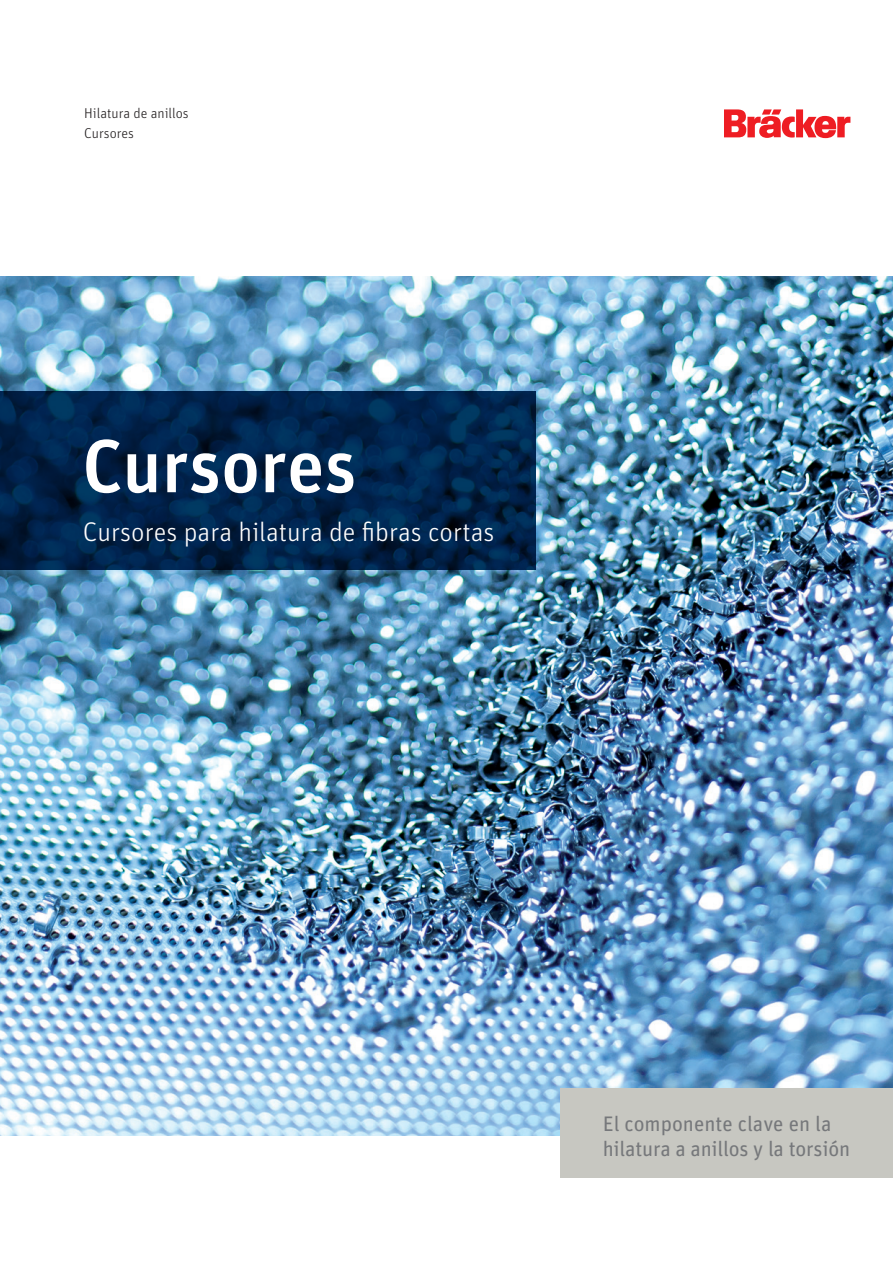
<style>
.page{position:relative;width:893px;height:1263px;background:#fff}
.page>*{position:absolute;margin:0;border:0;box-sizing:border-box;transform-origin:0 0}
.t1{font:500 75px "Unit Pro";color:#fff}
.t2{font:300 27px "Unit Pro";color:#fff}
.t3{font:21px/25.2px "Unit Pro";letter-spacing:-.01em;color:#76787b}
.t4{font:300 14.25px/20.5px "Unit Pro";color:#231f20}
</style>
<div class="page">
<img style="left:0;top:276px;width:893px;height:859px">
<svg style="left:724px;top:109px;width:126px;height:29px"></svg>
<svg style="left:0;top:391px;width:536px;height:179px;background:#00234b"></svg>
<div style="left:560px;top:1089px;width:333px;height:89px;background:#c7c7c1"></div>
<p class="t4" style="left:84px;top:102px;width:106px">Hilatura de anillos<br>Cursores</p>
<h1 class="t1" style="left:82px;top:410px;width:276px">Cursores</h1>
<p class="t2" style="left:83px;top:513px;width:413px">Cursores para hilatura de fibras cortas</p>
<p class="t3" style="left:603px;top:1109px;width:249px">El componente clave en la hilatura a anillos y la torsión</p>
</div>
